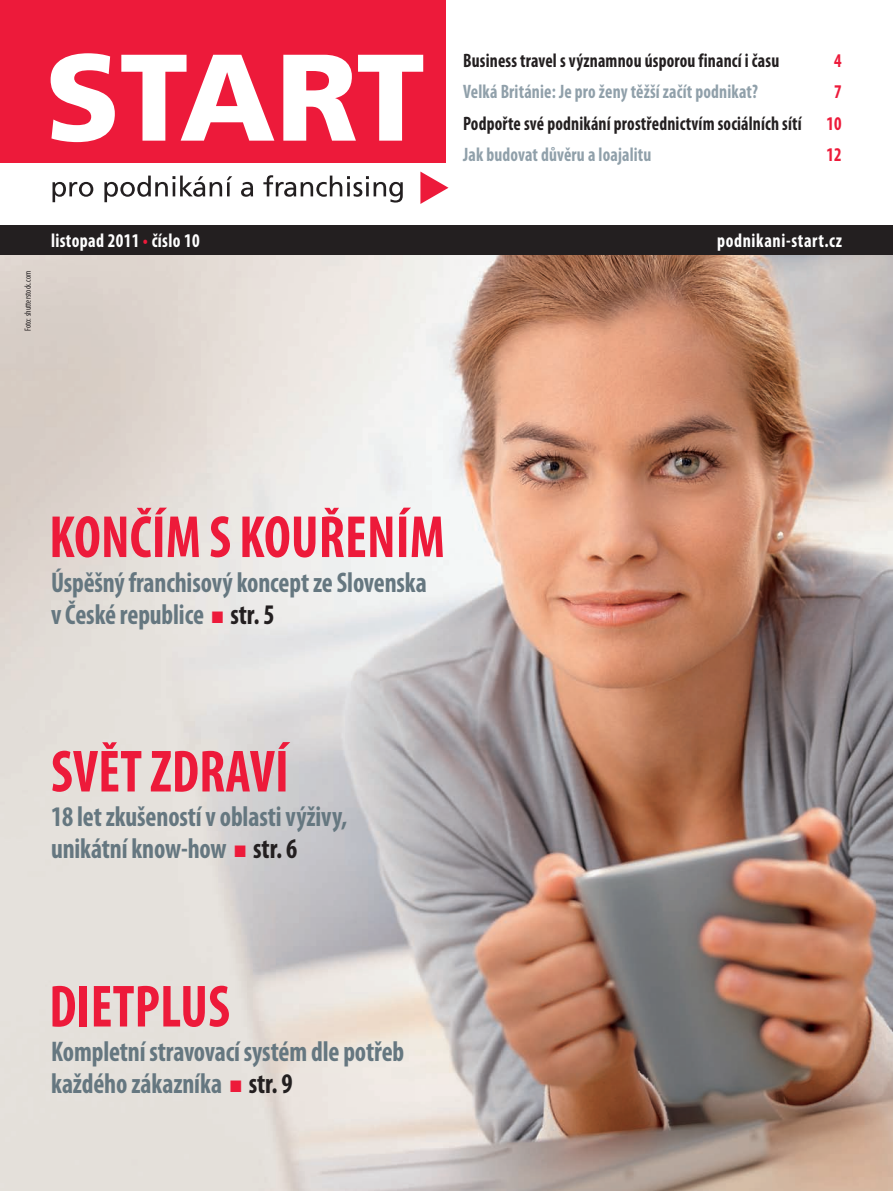
<style>
.page{position:relative;width:893px;height:1191px;background:#fff}
.page>*{position:absolute;margin:0;border:0;box-sizing:border-box;transform-origin:0 0}
.t1{font:700 condensed 60px "Myriad Pro";letter-spacing:.005em;color:#ed1a3a;scale:.92 1}
.t2{font:700 condensed 28.5px/31.8px "Myriad Pro";letter-spacing:-.005em;color:#657780;scale:.92 1}
.t3{font:700 condensed 19.5px "Myriad Pro";letter-spacing:.01em;color:#231f20;scale:.9 1}
.t4{font:700 condensed 19.5px "Myriad Pro";letter-spacing:.01em;color:#90a0aa;scale:.9 1}
.t5{font:700 condensed 19.5px "Myriad Pro";letter-spacing:.02em;color:#fff;scale:.92 1}
.t6{font:700 condensed 19.5px "Myriad Pro";color:#ed1a3a;scale:.9 1}
.t7{font:condensed 9px "Myriad Pro";letter-spacing:.015em;color:#231f20;scale:.92 1}
.s1{color:#ed1a3a}
.s2{color:#231f20}
</style>
<div class="page">
<img style="left:0;top:255px;width:893px;height:936px">
<div style="left:0;top:0;width:445px;height:162px;background:#ed1a3a"></div>
<svg style="left:420px;top:171px;width:28px;height:33px"></svg>
<svg style="left:51px;top:53px;width:64px;height:89px"></svg>
<svg style="left:121px;top:55px;width:153px;height:86px"></svg>
<svg style="left:283px;top:55px;width:140px;height:86px"></svg>
<svg style="left:53px;top:182px;width:40px;height:20px"></svg>
<svg style="left:104px;top:176px;width:128px;height:26px"></svg>
<svg style="left:241px;top:182px;width:12px;height:15px"></svg>
<svg style="left:263px;top:175px;width:140px;height:27px"></svg>
<div style="left:0;top:225px;width:893px;height:30px;background:#231f20"></div>
<p class="t3" style="left:463px;top:53px;width:353px">Business travel s významnou úsporou financí i času</p>
<p class="t6" style="left:834px;top:53px;width:10px">4</p>
<p class="t4" style="left:463px;top:85px;width:329px">Velká Británie: Je pro ženy těžší začít podnikat?</p>
<p class="t6" style="left:834px;top:85px;width:10px">7</p>
<p class="t3" style="left:463px;top:116px;width:378px">Podpořte své podnikání prostřednictvím sociálních sítí</p>
<p class="t6" style="left:826px;top:116px;width:18px">10</p>
<p class="t4" style="left:463px;top:148px;width:211px">Jak budovat důvěru a loajalitu</p>
<p class="t6" style="left:826px;top:148px;width:18px">12</p>
<p class="t7" style="left:25px;top:331px;width:67px;rotate:-90deg">Foto: shutterstock.com</p>
<p class="t5" style="left:51px;top:233px;width:163px">listopad 2011 <span class="s1">•</span> číslo 10</p>
<p class="t5" style="left:717px;top:233px;width:137px">podnikani-start.cz</p>
<h1 class="t1" style="left:49px;top:515px;width:432px">KONČÍM S KOUŘENÍM</h1>
<p class="t2" style="left:51px;top:569px;width:410px">Úspěšný franchisový koncept ze Slovenska v České republice <span class="s1">■</span> <span class="s2">str. 5</span></p>
<h1 class="t1" style="left:51px;top:750px;width:260px">SVĚT ZDRAVÍ</h1>
<p class="t2" style="left:51px;top:803px;width:324px">18 let zkušeností v oblasti výživy, unikátní know-how <span class="s1">■</span> <span class="s2">str. 6</span></p>
<h1 class="t1" style="left:49px;top:985px;width:198px">DIETPLUS</h1>
<p class="t2" style="left:51px;top:1038px;width:385px">Kompletní stravovací systém dle potřeb každého zákazníka <span class="s1">■</span> <span class="s2">str. 9</span></p>
</div>
